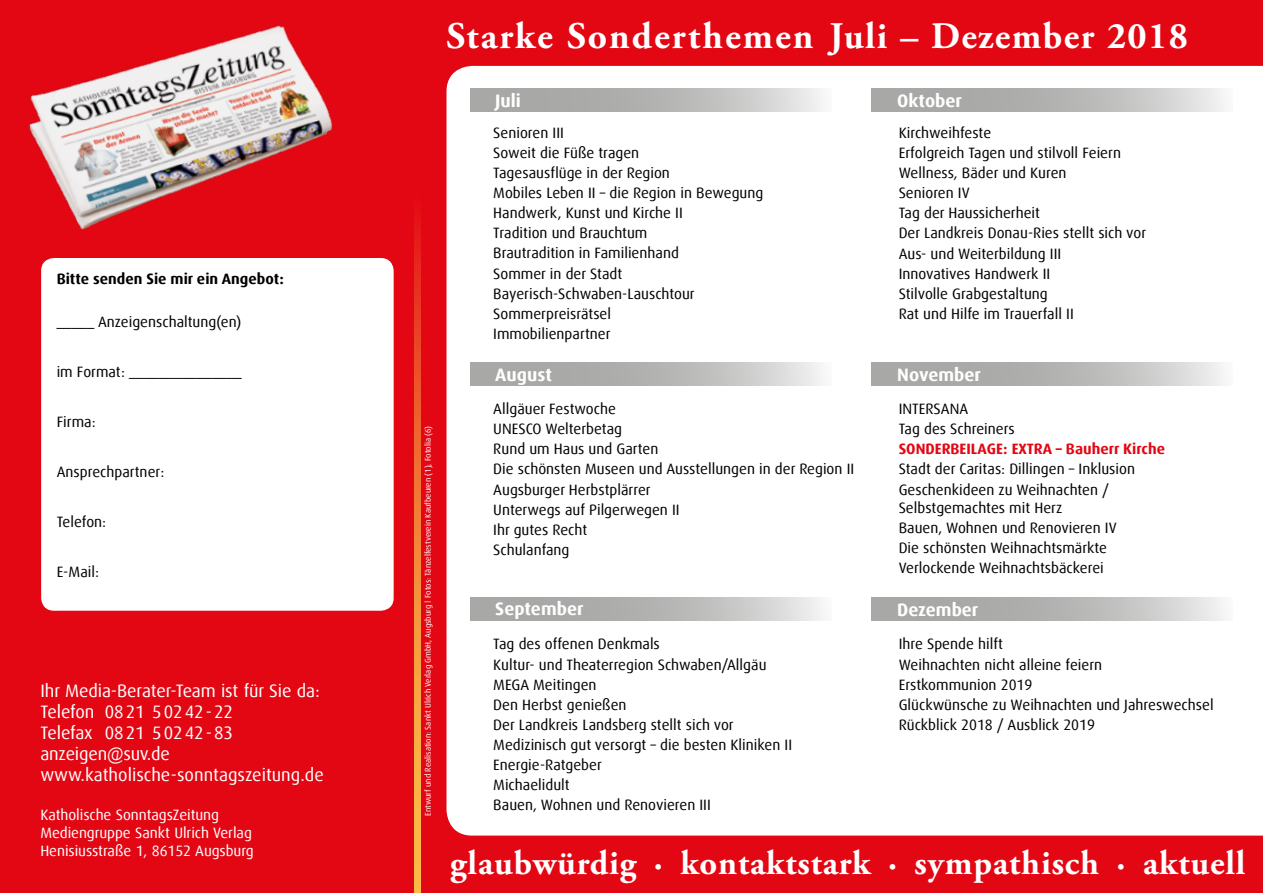
<style>
.page{position:relative;width:1263px;height:893px;background:#e30613}
.page>*{position:absolute;margin:0;border:0;box-sizing:border-box;transform-origin:0 0}
.t1{font:700 37.5px "Adobe Garamond Pro";letter-spacing:.05em;color:#fff}
.t2{font:700 34.5px "Adobe Garamond Pro";letter-spacing:.025em;color:#fff}
.t3{font:18px/21px "Dax Offc Pro";letter-spacing:-.005em;color:#fff}
.t4{font:700 18px "Dax Offc Pro";color:#fff}
.t5{font:15px/20.1px "Dax Offc Pro";color:#000}
.t6{font:15px/18px "Dax Offc Pro";letter-spacing:-.005em;color:#fff}
.t7{font:700 15px "Dax Offc Pro";color:#e30613}
.t8{font:700 15px "Dax Offc Pro";color:#000}
.t9{font:8.25px "Dax Offc Pro";color:#fff}
.s1{font-family:"Optima"}
</style>
<div class="page">
<img style="left:30px;top:25px;width:303px;height:205px">
<div style="left:446px;top:66px;width:817px;height:770px;background:#fff"></div>
<svg style="left:415px;top:214px;width:6px;height:679px"></svg>
<svg style="left:470px;top:88px;width:361px;height:23px"></svg>
<svg style="left:470px;top:362px;width:361px;height:24px"></svg>
<svg style="left:470px;top:598px;width:361px;height:23px"></svg>
<svg style="left:872px;top:88px;width:361px;height:23px"></svg>
<svg style="left:872px;top:362px;width:361px;height:24px"></svg>
<svg style="left:872px;top:598px;width:361px;height:23px"></svg>
<div style="left:41px;top:258px;width:353px;height:353px;background:#fff;border-radius:13px"></div>
<p class="t8" style="left:57px;top:269px;width:229px">Bitte senden Sie mir ein Angebot:</p>
<p class="t5" style="left:57px;top:312px;width:186px">_____ Anzeigenschaltung(en)</p>
<p class="t5" style="left:57px;top:362px;width:186px">im Format: _______________</p>
<p class="t5" style="left:57px;top:412px;width:40px">Firma:</p>
<p class="t5" style="left:57px;top:462px;width:109px">Ansprechpartner:</p>
<p class="t5" style="left:57px;top:512px;width:51px">Telefon:</p>
<p class="t5" style="left:57px;top:562px;width:44px">E-Mail:</p>
<p class="t3" style="left:40px;top:680px;width:285px">Ihr Media-Berater-Team ist für Sie da:<br>Telefon 0821 50242-22<br>Telefax 0821 50242-83 anzeigen@suv.de www.katholische-sonntagszeitung.de</p>
<p class="t6" style="left:40px;top:805px;width:215px">Katholische SonntagsZeitung<br>Mediengruppe Sankt Ulrich Verlag<br>Henisiusstraße 1, 86152 Augsburg</p>
<p class="t9" style="left:422px;top:816px;width:391px;rotate:-90deg">Entwurf und Realisation: Sankt Ulrich Verlag GmbH, Augsburg <span class="s1">l</span> Fotos: Tänzelfestverein Kaufbeuren (1), Fotolia (6)</p>
<h1 class="t1" style="left:446px;top:15px;width:743px">Starke Sonderthemen Juli – Dezember 2018</h1>
<p class="t4" style="left:495px;top:89px;width:27px">Juli</p>
<p class="t5" style="left:493px;top:122px;width:272px">Senioren III<br>Soweit die Füße tragen<br>Tagesausflüge in der Region<br>Mobiles Leben II – die Region in Bewegung<br>Handwerk, Kunst und Kirche II<br>Tradition und Brauchtum<br>Brautradition in Familienhand<br>Sommer in der Stadt<br>Bayerisch-Schwaben-Lauschtour<br>Sommerpreisrätsel<br>Immobilienpartner</p>
<p class="t4" style="left:495px;top:363px;width:58px">August</p>
<p class="t5" style="left:493px;top:399px;width:362px">Allgäuer Festwoche<br>UNESCO Welterbetag<br>Rund um Haus und Garten<br>Die schönsten Museen und Ausstellungen in der Region II<br>Augsburger Herbstplärrer<br>Unterwegs auf Pilgerwegen II<br>Ihr gutes Recht<br>Schulanfang</p>
<p class="t4" style="left:495px;top:597px;width:90px">September</p>
<p class="t5" style="left:493px;top:634px;width:300px">Tag des offenen Denkmals<br>Kultur- und Theaterregion Schwaben/Allgäu<br>MEGA Meitingen<br>Den Herbst genießen<br>Der Landkreis Landsberg stellt sich vor<br>Medizinisch gut versorgt – die besten Kliniken II<br>Energie-Ratgeber<br>Michaelidult<br>Bauen, Wohnen und Renovieren III</p>
<p class="t4" style="left:897px;top:89px;width:66px">Oktober</p>
<p class="t5" style="left:899px;top:123px;width:249px">Kirchweihfeste<br>Erfolgreich Tagen und stilvoll Feiern<br>Wellness, Bäder und Kuren<br>Senioren IV<br>Tag der Haussicherheit<br>Der Landkreis Donau-Ries stellt sich vor<br>Aus- und Weiterbildung III<br>Innovatives Handwerk II<br>Stilvolle Grabgestaltung<br>Rat und Hilfe im Trauerfall II</p>
<p class="t4" style="left:897px;top:363px;width:85px">November</p>
<p class="t5" style="left:899px;top:399px;width:118px">INTERSANA<br>Tag des Schreiners</p>
<p class="t7" style="left:899px;top:439px;width:268px">SONDERBEILAGE: EXTRA – Bauherr Kirche</p>
<p class="t5" style="left:899px;top:459px;width:238px">Stadt der Caritas: Dillingen – Inklusion<br>Geschenkideen zu Weihnachten /</p>
<p class="t5" style="left:899px;top:497px;width:219px">Selbstgemachtes mit Herz<br>Bauen, Wohnen und Renovieren IV<br>Die schönsten Weihnachtsmärkte<br>Verlockende Weihnachtsbäckerei</p>
<p class="t4" style="left:897px;top:599px;width:83px">Dezember</p>
<p class="t5" style="left:899px;top:634px;width:316px">Ihre Spende hilft<br>Weihnachten nicht alleine feiern<br>Erstkommunion 2019<br>Glückwünsche zu Weihnachten und Jahreswechsel<br>Rückblick 2018 / Ausblick 2019</p>
<h2 class="t2" style="left:450px;top:843px;width:797px">glaubwürdig · kontaktstark · sympathisch · aktuell</h2>
</div>
